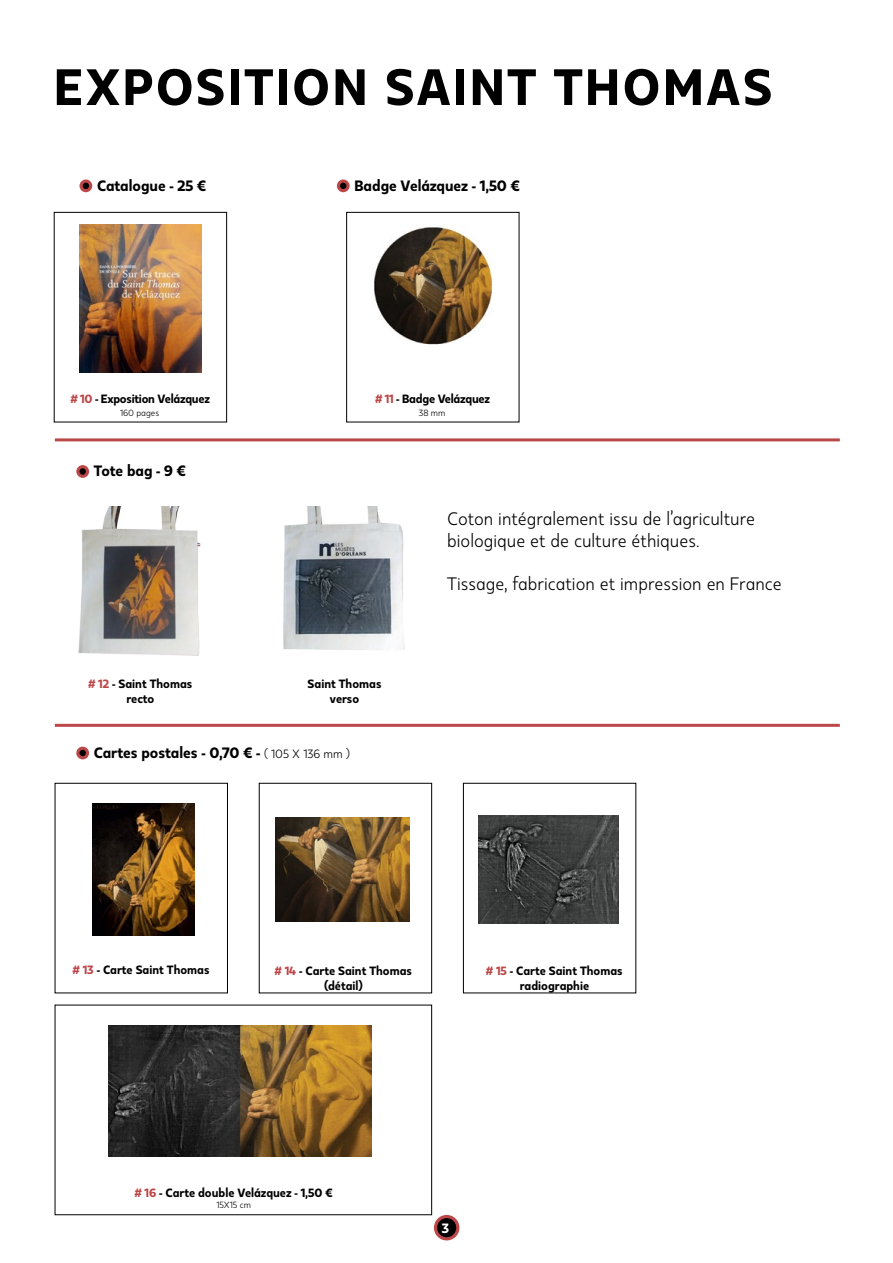
<style>
.page{position:relative;width:893px;height:1263px;background:#fff}
.page>*{position:absolute;margin:0;border:0;box-sizing:border-box;transform-origin:0 0}
.t1{font:800 51px "Kappa Display";letter-spacing:.055em;color:#000}
.t2{font:18px/21.6px "Kappa Display";color:#000}
.t3{font:800 15px "Kappa Display";color:#000}
.t4{font:800 13.5px "Kappa Display";color:#fff}
.t5{font:800 12px/14.4px "Kappa Display";color:#000;text-align:center}
.t6{font:9px "Kappa Display";color:#000}
.s1{color:#bc4749}
.s2{font-weight:400;font-size:12px}
</style>
<div class="page">
<div style="left:434px;top:1215px;width:25px;height:25px;background:#bc4749;border-radius:50%"></div>
<div style="left:437px;top:1218px;width:19px;height:19px;background:#000;border-radius:50%"></div>
<hr style="left:55px;top:438px;width:785px;height:3px;background:#bc4749">
<img style="left:78px;top:506px;width:123px;height:150px">
<div style="left:80px;top:179px;width:12px;height:13px;background:#bc4749;border-radius:50%"></div>
<svg style="left:83px;top:183px;width:6px;height:6px"></svg>
<svg style="left:76px;top:465px;width:13px;height:13px"></svg>
<div style="left:80px;top:468px;width:6px;height:7px;background:#000;border-radius:50%"></div>
<hr style="left:55px;top:724px;width:785px;height:3px;background:#bc4749">
<div style="left:54px;top:212px;width:173px;height:210px;border:1px solid #000"></div>
<img style="left:79px;top:224px;width:123px;height:149px">
<img style="left:283px;top:506px;width:122px;height:144px">
<div style="left:55px;top:783px;width:173px;height:210px;border:1px solid #000"></div>
<div style="left:259px;top:783px;width:173px;height:210px;border:1px solid #000"></div>
<div style="left:463px;top:783px;width:173px;height:210px;border:1px solid #000"></div>
<img style="left:93px;top:804px;width:101px;height:131px">
<img style="left:276px;top:818px;width:134px;height:103px">
<img style="left:478px;top:815px;width:140px;height:108px">
<svg style="left:76px;top:747px;width:13px;height:12px"></svg>
<div style="left:79px;top:750px;width:7px;height:6px;background:#000;border-radius:50%"></div>
<svg style="left:337px;top:179px;width:13px;height:13px"></svg>
<svg style="left:340px;top:183px;width:6px;height:6px"></svg>
<div style="left:346px;top:212px;width:173px;height:210px;border:1px solid #000"></div>
<img style="left:374px;top:227px;width:119px;height:118px">
<img style="left:109px;top:1025px;width:262px;height:132px">
<h1 class="t1" style="left:54px;top:54px;width:720px">exposition Saint Thomas</h1>
<p class="t3" style="left:97px;top:176px;width:110px">Catalogue - 25 €</p>
<p class="t5" style="left:71px;top:391px;width:141px"><span class="s1"># 10</span> - Exposition Velázquez</p>
<p class="t6" style="left:120px;top:407px;width:41px">160 pages</p>
<p class="t3" style="left:94px;top:461px;width:93px">Tote bag - 9 €</p>
<p class="t3" style="left:354px;top:176px;width:167px">Badge Velázquez - 1,50 €</p>
<p class="t5" style="left:376px;top:391px;width:116px"><span class="s1"># 11</span> - Badge Velázquez</p>
<p class="t6" style="left:419px;top:407px;width:28px">38 mm</p>
<h2 class="t2" style="left:447px;top:508px;width:309px">Coton intégralement issu de l’agriculture biologique et de culture éthiques.</h2>
<h2 class="t2" style="left:447px;top:572px;width:336px">Tissage, fabrication et impression en France</h2>
<p class="t5" style="left:88px;top:677px;width:106px"><span class="s1"># 12</span> - Saint Thomas recto</p>
<p class="t5" style="left:308px;top:677px;width:75px">Saint Thomas verso</p>
<p class="t3" style="left:94px;top:743px;width:258px">Cartes postales - 0,70 € - <span class="s2">( 105 X 136 mm )</span></p>
<p class="t5" style="left:73px;top:962px;width:138px"><span class="s1"># 13</span> - Carte Saint Thomas</p>
<p class="t5" style="left:275px;top:963px;width:139px"><span class="s1"># 14</span> - Carte Saint Thomas (détail)</p>
<p class="t5" style="left:486px;top:963px;width:138px"><span class="s1"># 15</span> - Carte Saint Thomas radiographie</p>
<p class="t5" style="left:135px;top:1185px;width:199px"><span class="s1"># 16</span> - Carte double Velázquez - 1,50 €</p>
<p class="t6" style="left:216px;top:1199px;width:36px">15X15 cm</p>
<p class="t4" style="left:442px;top:1220px;width:9px">3</p>
</div>
